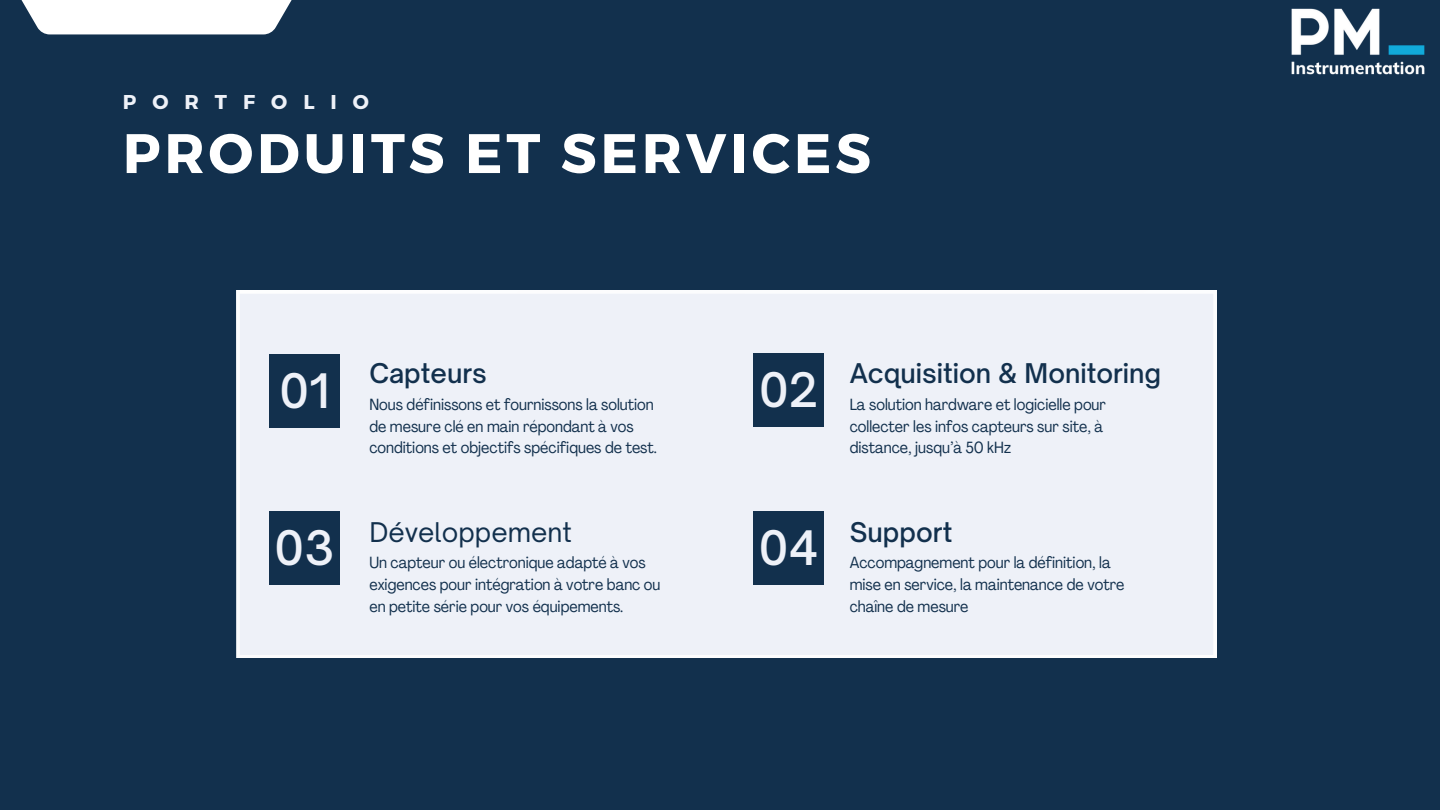
<style>
.page{position:relative;width:1440px;height:810px;background:#12304d}
.page>*{position:absolute;margin:0;border:0;box-sizing:border-box;transform-origin:0 0}
.t1{font:700 55.6px "Montserrat";letter-spacing:.07em;color:#fff}
.t2{font:500 45.5px "Open Sauce One";color:#eef1f8}
.t3{font:500 26px "Open Sauce One";color:#12304d}
.t4{font:26px "Open Sauce One";color:#12304d}
.t5{font:700 20px "Montserrat";letter-spacing:.8em;color:#eef1f8}
.t6{font:condensed 16px/21.8px "Agrandir";color:#12304d}
</style>
<div class="page">
<div style="left:237px;top:291px;width:979px;height:367px;background:#eef1f8"></div>
<div style="left:269px;top:354px;width:71px;height:74px;background:#12304d"></div>
<div style="left:753px;top:353px;width:71px;height:73px;background:#12304d"></div>
<div style="left:269px;top:511px;width:71px;height:74px;background:#12304d"></div>
<div style="left:753px;top:511px;width:71px;height:74px;background:#12304d"></div>
<img style="left:1291px;top:8px;width:134px;height:67px">
<svg style="left:21px;top:0;width:271px;height:34px;fill:#fff"></svg>
<p class="t5" style="left:123px;top:89px;width:248px">PORTFOLIO</p>
<h2 class="t1" style="left:123px;top:117px;width:750px">PRODUITS ET SERVICES</h2>
<p class="t2" style="left:279px;top:362px;width:52px">01</p>
<p class="t3" style="left:369px;top:357px;width:119px">Capteurs</p>
<h1 class="t6" style="left:369px;top:395px;width:289px">Nous définissons et fournissons la solution de mesure clé en main répondant à vos conditions et objectifs spécifiques de test.</h1>
<p class="t2" style="left:759px;top:361px;width:61px">02</p>
<h4 class="t4" style="left:369px;top:516px;width:204px">Développement</h4>
<h3 class="t2" style="left:274px;top:520px;width:62px">03</h3>
<p class="t2" style="left:759px;top:520px;width:61px">04</p>
<h2 class="t6" style="left:369px;top:554px;width:293px">Un capteur ou électronique adapté à vos exigences pour intégration à votre banc ou en petite série pour vos équipements.</h2>
<p class="t3" style="left:850px;top:357px;width:313px">Acquisition &amp; Monitoring</p>
<p class="t6" style="left:850px;top:395px;width:258px">La solution hardware et logicielle pour collecter les infos capteurs sur site, à distance, jusqu’à 50 kHz</p>
<p class="t3" style="left:850px;top:516px;width:104px">Support</p>
<h2 class="t6" style="left:850px;top:554px;width:276px">Accompagnement pour la définition, la mise en service, la maintenance de votre chaîne de mesure</h2>
</div>
